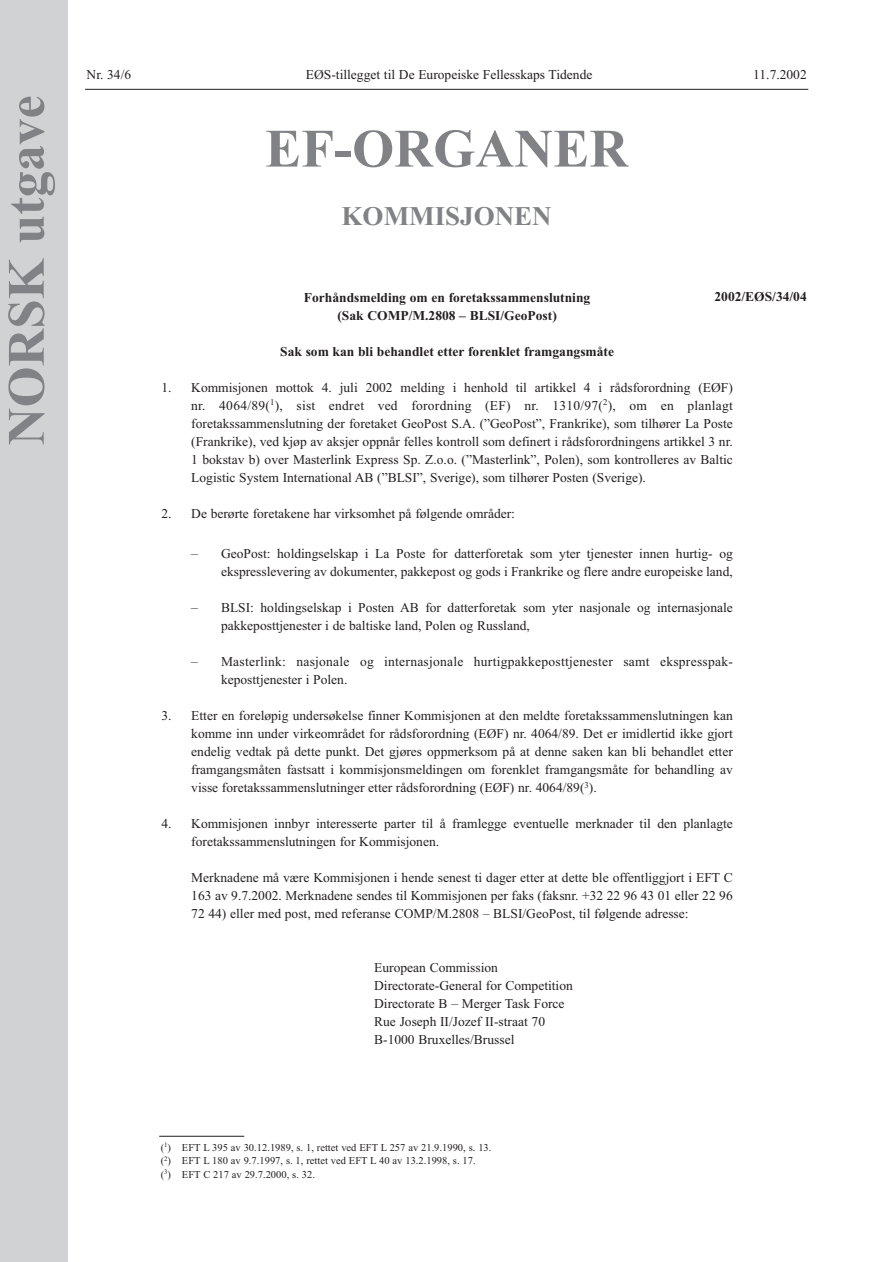
<style>
.page{position:relative;width:893px;height:1262px;background:#fff}
.page>*{position:absolute;margin:0;border:0;box-sizing:border-box;transform-origin:0 0}
.t1{font:700 54px "Times New Roman";color:#808285}
.t2{font:700 52.5px "Times New Roman";color:#808285}
.t3{font:700 27px "Times New Roman";color:#808285}
.t4{font:13.5px/18px "Times New Roman";color:#231f20;text-align:justify}
.t5{font:700 13.5px/18px "Times New Roman";color:#231f20;text-align:center}
.t6{font:13.5px/18px "Times New Roman";letter-spacing:.02em;color:#231f20}
.t7{font:10.5px/13.5px "Times New Roman";color:#231f20}
</style>
<div class="page">
<hr style="left:85px;top:89px;width:723px;height:1px;background:#231f20">
<div style="left:0;top:0;width:68px;height:1261px;background:#d1d2d4"></div>
<hr style="left:159px;top:1135px;width:85px;height:1px;background:#231f20">
<h2 class="t2" style="left:9px;top:445px;width:351px;rotate:-90deg">NORSK utgave</h2>
<p class="t4" style="left:87px;top:67px;width:46px">Nr. 34/6</p>
<p class="t4" style="left:306px;top:67px;width:288px">EØS-tillegget til De Europeiske Fellesskaps Tidende</p>
<p class="t4" style="left:753px;top:67px;width:55px">11.7.2002</p>
<h1 class="t1" style="left:265px;top:131px;width:364px">EF-ORGANER</h1>
<h3 class="t3" style="left:341px;top:207px;width:212px">KOMMISJONEN</h3>
<p class="t5" style="left:714px;top:289px;width:94px">2002/EØS/34/04</p>
<p class="t5" style="left:304px;top:289px;width:288px">Forhåndsmelding om en foretakssammenslutning (Sak COMP/M.2808 – BLSI/GeoPost)</p>
<p class="t5" style="left:280px;top:343px;width:335px">Sak som kan bli behandlet etter forenklet framgangsmåte</p>
<p class="t4" style="left:191px;top:379px;width:543px;text-indent:-30px">1. Kommisjonen mottok 4. juli 2002 melding i henhold til artikkel 4 i rådsforordning (EØF) nr. 4064/89(<sup>1</sup>), sist endret ved forordning (EF) nr. 1310/97(<sup>2</sup>), om en planlagt foretakssammenslutning der foretaket GeoPost S.A. (”GeoPost”, Frankrike), som tilhører La Poste (Frankrike), ved kjøp av aksjer oppnår felles kontroll som definert i rådsforordningens artikkel 3 nr.<br>1 bokstav b) over Masterlink Express Sp. Z.o.o. (”Masterlink”, Polen), som kontrolleres av Baltic Logistic System International AB (”BLSI”, Sverige), som tilhører Posten (Sverige).</p>
<p class="t4" style="left:161px;top:505px;width:355px">2. De berørte foretakene har virksomhet på følgende områder:</p>
<p class="t4" style="left:191px;top:546px;width:543px;text-align:right">– GeoPost: holdingselskap i La Poste for datterforetak som yter tjenester innen hurtig- og ekspresslevering av dokumenter, pakkepost og gods i Frankrike og flere andre europeiske land,</p>
<p class="t4" style="left:221px;top:600px;width:513px;text-indent:-30px">– BLSI: holdingselskap i Posten AB for datterforetak som yter nasjonale og internasjonale pakkeposttjenester i de baltiske land, Polen og Russland,</p>
<p class="t6" style="left:221px;top:654px;width:513px;text-indent:-30px">– Masterlink: nasjonale og internasjonale hurtigpakkeposttjenester samt ekspresspak&shy;keposttjenester i Polen.</p>
<p class="t4" style="left:191px;top:708px;width:543px;text-indent:-30px">3. Etter en foreløpig undersøkelse finner Kommisjonen at den meldte foretakssammenslutningen kan komme inn under virkeområdet for rådsforordning (EØF) nr. 4064/89. Det er imidlertid ikke gjort endelig vedtak på dette punkt. Det gjøres oppmerksom på at denne saken kan bli behandlet etter framgangsmåten fastsatt i kommisjonsmeldingen om forenklet framgangsmåte for behandling av visse foretakssammenslutninger etter rådsforordning (EØF) nr. 4064/89(<sup>3</sup>).</p>
<p class="t4" style="left:191px;top:816px;width:543px;text-indent:-30px">4. Kommisjonen innbyr interesserte parter til å framlegge eventuelle merknader til den planlagte foretakssammenslutningen for Kommisjonen.</p>
<p class="t4" style="left:191px;top:870px;width:543px">Merknadene må være Kommisjonen i hende senest ti dager etter at dette ble offentliggjort i EFT C 163 av 9.7.2002. Merknadene sendes til Kommisjonen per faks (faksnr. +32 22 96 43 01 eller 22 96<br>72 44) eller med post, med referanse COMP/M.2808 – BLSI/GeoPost, til følgende adresse:</p>
<p class="t4" style="left:374px;top:960px;width:200px;text-align:left">European Commission<br>Directorate-General for Competition<br>Directorate B – Merger Task Force<br>Rue Joseph II/Jozef II-straat 70<br>B-1000 Bruxelles/Brussel</p>
<p class="t7" style="left:161px;top:1141px;width:332px">(<sup>1</sup>) EFT L 395 av 30.12.1989, s. 1, rettet ved EFT L 257 av 21.9.1990, s. 13. (<sup>2</sup>) EFT L 180 av 9.7.1997, s. 1, rettet ved EFT L 40 av 13.2.1998, s. 17.<br>(<sup>3</sup>) EFT C 217 av 29.7.2000, s. 32.</p>
</div>
